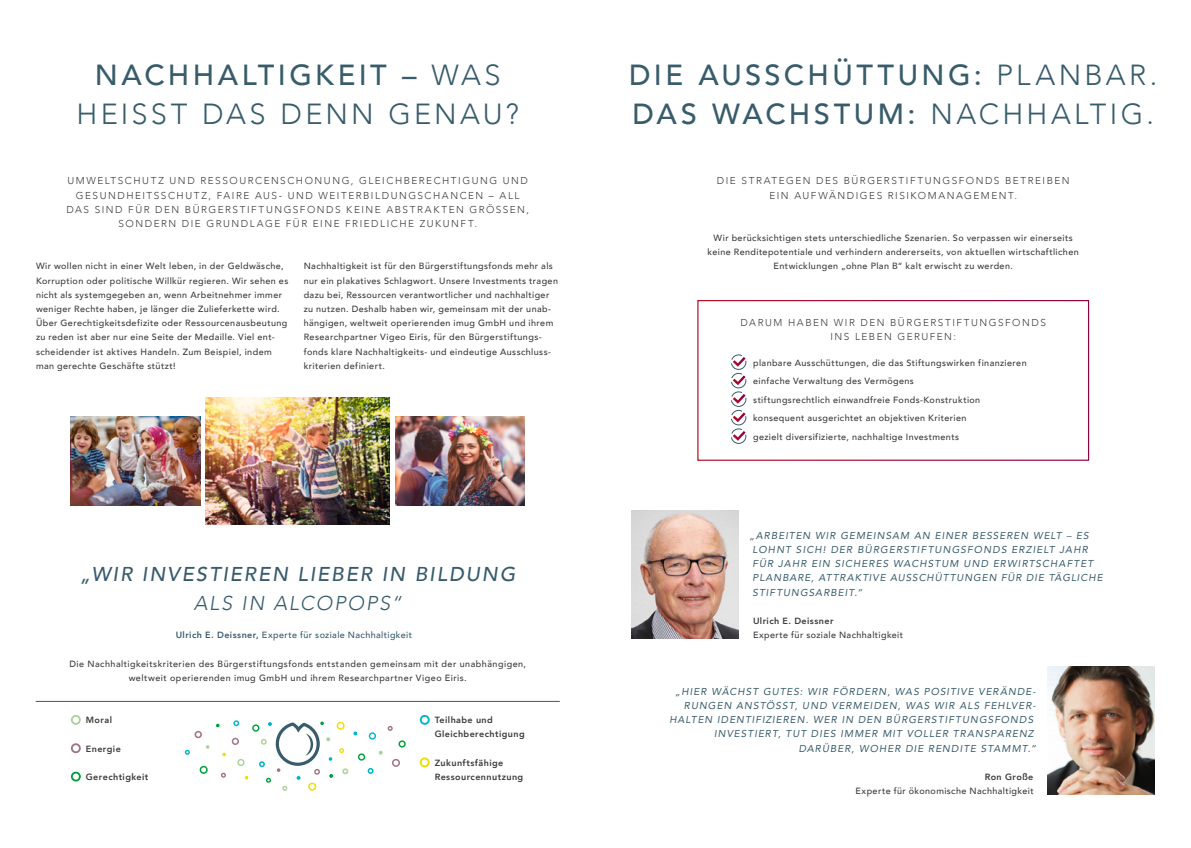
<style>
.page{position:relative;width:1191px;height:848px;background:#fff}
.page>*{position:absolute;margin:0;border:0;box-sizing:border-box;transform-origin:0 0}
.t1{font:500 29px/39px "Avenir";letter-spacing:.115em;color:#385c6b}
.t2{font:300 29px/39px "Avenir";letter-spacing:.11em;color:#385c6b;text-align:center}
.t3{font:italic 500 20px "Avenir";letter-spacing:.1em;color:#385c6b}
.t4{font:italic 300 20px "Avenir";letter-spacing:.09em;color:#385c6b}
.t5{font:italic 10px/14.2px "Avenir";letter-spacing:.105em;color:#385c6b}
.t6{font:300 10px/14.2px "Avenir";letter-spacing:.155em;color:#3c3c3b;text-align:center}
.t7{font:500 9px/14.2px "Avenir";letter-spacing:.045em;color:#3c3c3b}
.t8{font:800 9px/14.2px "Avenir";letter-spacing:.045em;color:#3c3c3b}
.t9{font:500 9px "Avenir";letter-spacing:.045em;color:#385c6b}
.s1{font-weight:500}
.s2{font-weight:800}
.s3{font-weight:300}
</style>
<div class="page">
<img style="left:206px;top:397px;width:184px;height:127px">
<img style="left:395px;top:416px;width:129px;height:89px">
<img style="left:71px;top:416px;width:129px;height:89px">
<hr style="left:36px;top:701px;width:523px;height:1px;background:#385c6b">
<svg style="left:71px;top:715px;width:10px;height:9px"></svg>
<svg style="left:71px;top:743px;width:10px;height:10px"></svg>
<svg style="left:71px;top:771px;width:10px;height:10px"></svg>
<svg style="left:420px;top:715px;width:10px;height:9px"></svg>
<svg style="left:420px;top:757px;width:10px;height:10px"></svg>
<svg style="left:194px;top:731px;width:8px;height:7px"></svg>
<svg style="left:200px;top:765px;width:8px;height:8px"></svg>
<svg style="left:221px;top:772px;width:5px;height:5px"></svg>
<svg style="left:216px;top:723px;width:4px;height:4px"></svg>
<svg style="left:185px;top:749px;width:5px;height:5px"></svg>
<svg style="left:222px;top:752px;width:4px;height:4px"></svg>
<svg style="left:232px;top:720px;width:174px;height:70px"></svg>
<img style="left:631px;top:510px;width:107px;height:128px">
<img style="left:1048px;top:666px;width:107px;height:128px">
<svg style="left:731px;top:354px;width:15px;height:90px"></svg>
<div style="left:697px;top:300px;width:392px;height:161px;border:1px solid #fff"></div>
<h1 class="t2" style="left:76px;top:56px;width:444px"><span class="s1">NACHHALTIGKEIT –</span> WAS<br>HEISST DAS DENN GENAU?</h1>
<p class="t6" style="left:66px;top:174px;width:464px">UMWELTSCHUTZ UND RESSOURCENSCHONUNG, GLEICHBERECHTIGUNG UND GESUNDHEITSSCHUTZ, FAIRE AUS- UND WEITERBILDUNGSCHANCEN – ALL DAS SIND FÜR DEN BÜRGERSTIFTUNGSFONDS KEINE ABSTRAKTEN GRÖSSEN, SONDERN DIE GRUNDLAGE FÜR EINE FRIEDLICHE ZUKUNFT.</p>
<p class="t7" style="left:36px;top:259px;width:254px">Wir wollen nicht in einer Welt leben, in der Geldwäsche, Korruption oder politische Willkür regieren. Wir sehen es nicht als systemgegeben an, wenn Arbeitnehmer immer weniger Rechte haben, je länger die Zulieferkette wird.<br>Über Gerechtigkeitsdefizite oder Ressourcenausbeutung zu reden ist aber nur eine Seite der Medaille. Viel ent&shy;scheidender ist aktives Handeln. Zum Beispiel, indem man gerechte Geschäfte stützt!</p>
<p class="t7" style="left:304px;top:259px;width:256px">Nachhaltigkeit ist für den Bürgerstiftungsfonds mehr als nur ein plakatives Schlagwort. Unsere Investments tragen dazu bei, Ressourcen verantwortlicher und nachhaltiger zu nutzen. Deshalb haben wir, gemeinsam mit der unab&shy;hängigen, weltweit operierenden imug GmbH und ihrem Researchpartner Vigeo Eiris, für den Bürgerstiftungs&shy;fonds klare Nachhaltigkeits- und eindeutige Ausschluss&shy;kriterien definiert.</p>
<h2 class="t3" style="left:80px;top:562px;width:437px">„WIR INVESTIEREN LIEBER IN BILDUNG</h2>
<h2 class="t4" style="left:194px;top:591px;width:210px">ALS IN ALCOPOPS“</h2>
<p class="t9" style="left:176px;top:627px;width:238px"><span class="s2">Ulrich E. Deissner,</span> Experte für soziale Nachhaltigkeit</p>
<p class="t7" style="left:69px;top:655px;width:458px;text-align:center">Die Nachhaltigkeitskriterien des Bürgerstiftungsfonds entstanden gemeinsam mit der unabhängigen, weltweit operierenden imug GmbH und ihrem Researchpartner Vigeo Eiris.</p>
<p class="t8" style="left:86px;top:713px;width:28px">Moral</p>
<p class="t8" style="left:86px;top:741px;width:37px">Energie</p>
<p class="t8" style="left:86px;top:769px;width:64px">Gerechtigkeit</p>
<p class="t8" style="left:435px;top:713px;width:91px">Teilhabe und<br>Gleichberechtigung</p>
<p class="t8" style="left:435px;top:755px;width:90px">Zukunftsfähige<br>Ressourcennutzung</p>
<h1 class="t1" style="left:629px;top:54px;width:530px">DIE AUSSCHÜTTUNG: <span class="s3">PLANBAR.<br></span>DAS WACHSTUM: <span class="s3">NACHHALTIG.</span></h1>
<p class="t6" style="left:717px;top:174px;width:354px">DIE STRATEGEN DES BÜRGERSTIFTUNGSFONDS BETREIBEN<br>EIN AUFWÄNDIGES RISIKOMANAGEMENT.</p>
<p class="t7" style="left:707px;top:230px;width:373px;text-align:center">Wir berücksichtigen stets unterschiedliche Szenarien. So verpassen wir einerseits keine Renditepotentiale und verhindern andererseits, von aktuellen wirtschaftlichen<br>Entwicklungen „ohne Plan B“ kalt erwischt zu werden.</p>
<p class="t6" style="left:740px;top:315px;width:307px">DARUM HABEN WIR DEN BÜRGERSTIFTUNGSFONDS<br>INS LEBEN GERUFEN:</p>
<p class="t7" style="left:753px;top:352px;width:275px;line-height:18.5px">planbare Ausschüttungen, die das Stiftungswirken finanzieren einfache Verwaltung des Vermögens<br>stiftungsrechtlich einwandfreie Fonds-Konstruktion konsequent ausgerichtet an objektiven Kriterien<br>gezielt diversifizierte, nachhaltige Investments</p>
<p class="t5" style="left:752px;top:528px;width:352px;text-indent:-3px">„ARBEITEN WIR GEMEINSAM AN EINER BESSEREN WELT – ES LOHNT SICH! DER BÜRGERSTIFTUNGSFONDS ERZIELT JAHR FÜR JAHR EIN SICHERES WACHSTUM UND ERWIRTSCHAFTET PLANBARE, ATTRAKTIVE AUSSCHÜTTUNGEN FÜR DIE TÄGLICHE STIFTUNGSARBEIT.“</p>
<p class="t8" style="left:753px;top:613px;width:82px">Ulrich E. Deissner</p>
<p class="t7" style="left:753px;top:627px;width:152px">Experte für soziale Nachhaltigkeit</p>
<p class="t5" style="left:669px;top:684px;width:368px;text-align:right">„HIER WÄCHST GUTES: WIR FÖRDERN, WAS POSITIVE VERÄNDE-RUNGEN ANSTÖSST, UND VERMEIDEN, WAS WIR ALS FEHLVER-HALTEN IDENTIFIZIEREN. WER IN DEN BÜRGERSTIFTUNGSFONDS INVESTIERT, TUT DIES IMMER MIT VOLLER TRANSPARENZ DARÜBER, WOHER DIE RENDITE STAMMT.“</p>
<p class="t8" style="left:984px;top:769px;width:50px">Ron Große</p>
<p class="t7" style="left:855px;top:783px;width:180px">Experte für ökonomische Nachhaltigkeit</p>
</div>
